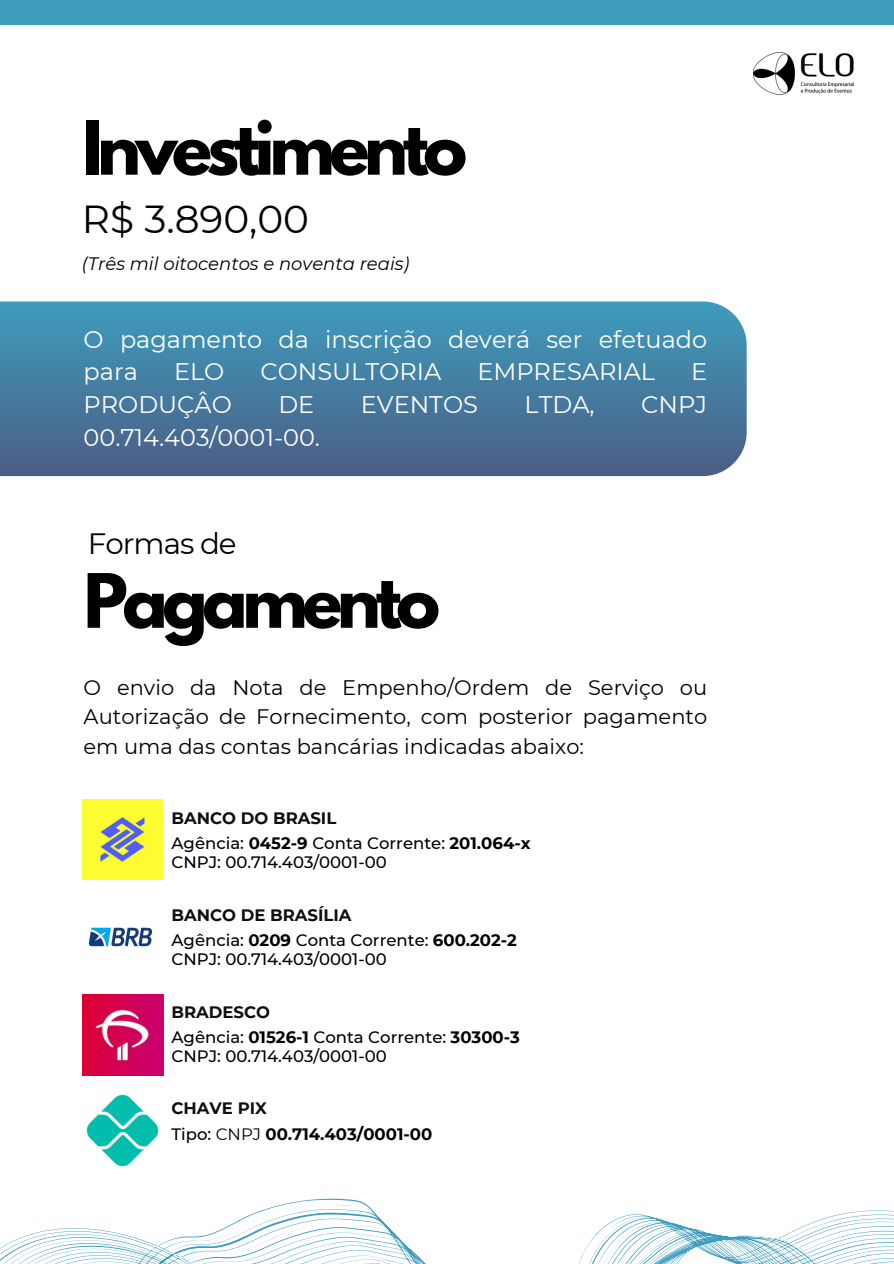
<style>
.page{position:relative;width:894px;height:1264px;background:#fff}
.page>*{position:absolute;margin:0;border:0;box-sizing:border-box;transform-origin:0 0}
.t1{font:700 66.3px "League Spartan";letter-spacing:-.08em;color:#000}
.t2{font:39px "Montserrat";color:#000}
.t3{font:29.4px "Montserrat";letter-spacing:-.035em;color:#000}
.t4{font:24px/32.7px "Montserrat";color:#fff}
.t5{font:21px/29.2px "Montserrat";color:#000;text-align:justify}
.t6{font:italic 18px "Montserrat";color:#000}
.t7{font:500 16.5px/19.2px "Montserrat";color:#000}
.t8{font:700 16.5px "Montserrat";color:#100f0d}
.t9{font:700 16.5px "Montserrat";color:#000}
.s1{font-weight:700}
.s2{font-weight:500}
.s3{font-weight:400}
</style>
<div class="page">
<svg style="left:0;top:301px;width:746px;height:175px;background:#467da1"></svg>
<img style="left:83px;top:799px;width:80px;height:80px">
<img style="left:88px;top:927px;width:65px;height:20px">
<img style="left:82px;top:994px;width:81px;height:81px">
<img style="left:86px;top:1094px;width:73px;height:73px">
<div style="left:0;top:0;width:893px;height:24px;background:#3e9cbd"></div>
<img style="left:753px;top:52px;width:101px;height:43px">
<svg style="left:0;top:1198px;width:893px;height:65px"></svg>
<p class="t1" style="left:82px;top:115px;width:386px">Investimento</p>
<h1 class="t2" style="left:82px;top:196px;width:228px">R$ 3.890,00</h1>
<h2 class="t6" style="left:82px;top:252px;width:329px">(Três mil oitocentos e noventa reais)</h2>
<p class="t4" style="left:84px;top:323px;width:625px">O pagamento da inscrição deverá ser efetuado para</p>
<p class="t4" style="left:174px;top:355px;width:52px">ELO</p>
<p class="t4" style="left:260px;top:355px;width:182px">CONSULTORIA</p>
<p class="t4" style="left:477px;top:355px;width:179px">EMPRESARIAL</p>
<p class="t4" style="left:691px;top:355px;width:18px">E</p>
<p class="t4" style="left:84px;top:388px;width:150px">PRODUÇÂO</p>
<p class="t4" style="left:278px;top:388px;width:37px">DE</p>
<p class="t4" style="left:361px;top:388px;width:119px">EVENTOS</p>
<p class="t4" style="left:524px;top:388px;width:72px">LTDA,</p>
<p class="t4" style="left:641px;top:388px;width:68px">CNPJ</p>
<p class="t4" style="left:84px;top:421px;width:238px">00.714.403/0001-00.</p>
<h4 class="t3" style="left:88px;top:526px;width:150px">Formas de</h4>
<h3 class="t1" style="left:84px;top:568px;width:358px">Pagamento</h3>
<h1 class="t5" style="left:84px;top:673px;width:625px">O envio da Nota de Empenho/Ordem de Serviço ou Autorização de Fornecimento, com posterior pagamento em uma das contas bancárias indicadas abaixo:</h1>
<p class="t8" style="left:171px;top:808px;width:166px">BANCO DO BRASIL</p>
<h5 class="t7" style="left:171px;top:833px;width:360px">Agência: <span class="s1">0452-9</span> Conta Corrente: <span class="s1">201.064-x<br></span>CNPJ: 00.714.403/0001-00</h5>
<h6 class="t8" style="left:171px;top:904px;width:181px">BANCO DE BRASÍLIA</h6>
<p class="t7" style="left:171px;top:930px;width:347px">Agência: <span class="s1">0209</span> Conta Corrente: <span class="s1">600.202-2<br></span>CNPJ: 00.714.403/0001-00</p>
<p class="t8" style="left:171px;top:1001px;width:100px">BRADESCO</p>
<p class="t7" style="left:171px;top:1027px;width:350px">Agência: <span class="s1">01526-1</span> Conta Corrente: <span class="s1">30300-3<br></span>CNPJ: 00.714.403/0001-00</p>
<h6 class="t8" style="left:171px;top:1098px;width:97px">CHAVE PIX</h6>
<p class="t9" style="left:171px;top:1123px;width:262px"><span class="s2">Tipo:</span> <span class="s3">CNPJ</span> 00.714.403/0001-00</p>
</div>
